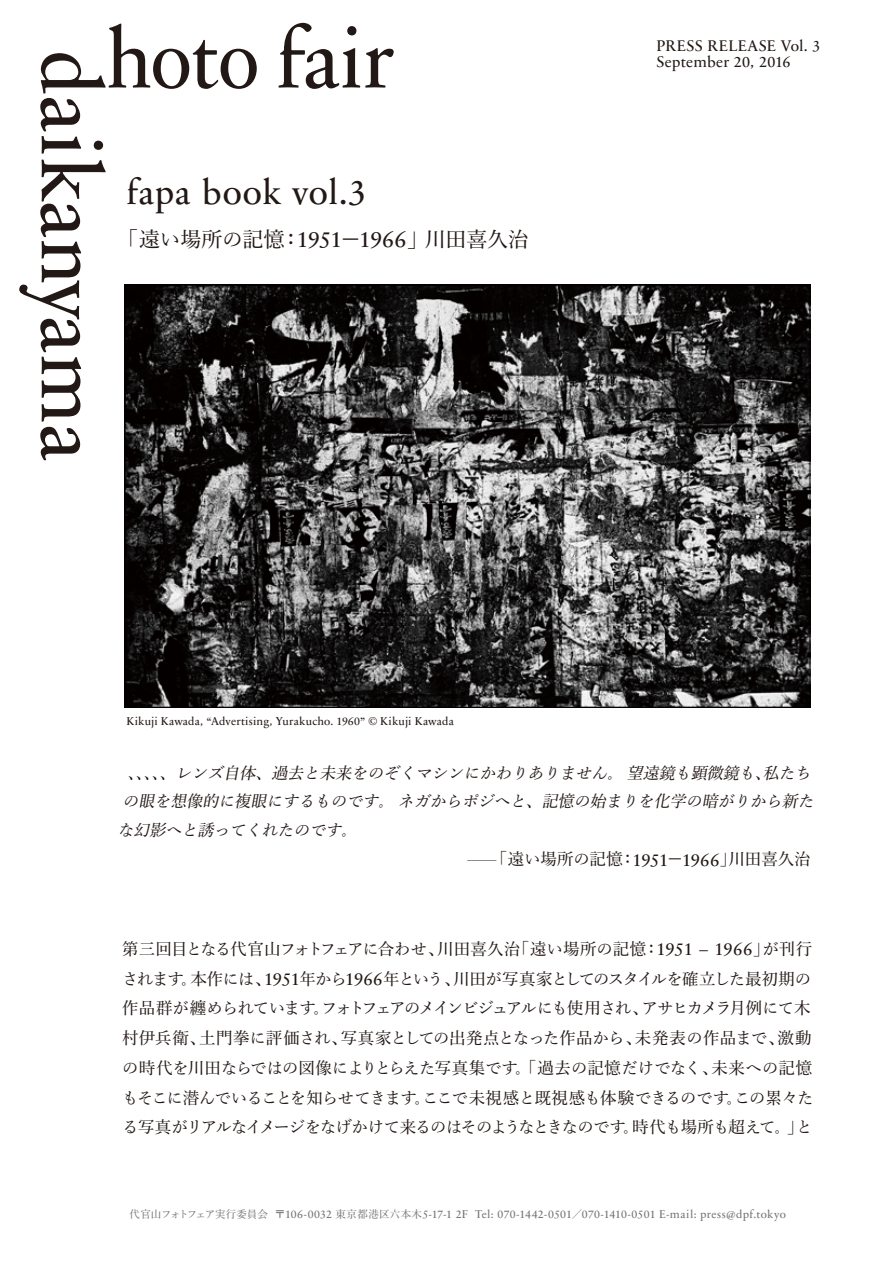
<style>
.page{position:relative;width:893px;height:1263px;background:#fff}
.page>*{position:absolute;margin:0;border:0;box-sizing:border-box;transform-origin:0 0}
.t1{font:35.85px "Sabon Next LT Pro";letter-spacing:.01em;color:#221815}
.t2{font:500 21px "Yu Min";letter-spacing:-.01em;color:#221815}
.t3{font:500 16.5px/29.7px "Yu Min";letter-spacing:-.04em;color:#221815}
.t4{font:500 16.5px "Yu Min";letter-spacing:-.005em;color:#221815}
.t5{font:italic 500 16.2px "Yu Min";color:#221815}
.t6{font:15.6px/15.8px "Sabon Next LT Pro";letter-spacing:.015em;color:#221815}
.t7{font:11.7px "Sabon Next LT Pro";letter-spacing:.01em;color:#747374}
.t8{font:11.55px "Sabon Next LT Pro";letter-spacing:.015em;color:#221815}
.s1{font-size:36.45px}
.s2{font-family:"Sabon Next LT Pro";font-weight:400;font-size:23.55px}
.s3{font-family:"Koz Go Pr 6 N";font-weight:400}
.s4{font-size:15.9px}
.s5{font-family:"Yu Min";font-weight:500;font-size:16.35px}
.s6{font-family:"Yu Min";font-weight:500;font-size:12.15px}
.s7{font-size:12.15px}
.s8{font-size:11.7px}
.s9{font-family:"Futo Go B101 Pro";font-weight:700;font-size:11.4px}
.s10{font-size:12.3px}
.s11{font-family:"Sabon Next LT Pro";font-weight:400;font-size:18.45px}
.s12{font-family:"Sabon Next LT Pro";font-weight:400;font-size:18.15px}
.s13{font-family:"Futo Go B101 Pro";font-weight:700;font-size:11.55px}
.s14{font-family:"Yu Min";font-weight:500;font-size:10.5px}
.s15{font-size:11.55px}
</style>
<div class="page">
<svg style="left:279px;top:23px;width:115px;height:66px"></svg>
<svg style="left:40px;top:24px;width:217px;height:130px"></svg>
<svg style="left:19px;top:160px;width:87px;height:300px"></svg>
<img style="left:125px;top:284px;width:685px;height:424px">
<h1 class="t1" style="left:126px;top:165px;width:242px">fapa book vol.<span class="s1">3</span></h1>
<p class="t2" style="left:117px;top:219px;width:413px">「遠い場所の記憶：<span class="s2">1951</span><span class="s3">－</span><span class="s2">1966</span>」川田喜久治</p>
<p class="t6" style="left:656px;top:37px;width:166px">PRESS RELEASE Vol. <span class="s4">3<br></span>September <span class="s4">20</span><span class="s5">,</span> <span class="s4">2016</span></p>
<p class="t8" style="left:126px;top:713px;width:329px">Kikuji Kawada<span class="s6">,</span> <span class="s7">“</span>Advertising<span class="s6">,</span> Yurakucho. <span class="s8">1960</span><span class="s7">”</span> © Kikuji Kawada</p>
<p class="t5" style="left:127px;top:758px;width:690px">、、、、、レンズ自体、過去と未来をのぞくマシンにかわりありません<span class="s9">。</span>望遠鏡も顕微鏡も､私たち</p>
<p class="t5" style="left:122px;top:786px;width:698px">の眼を想像的に複眼にするものです<span class="s9">。</span>ネガからポジへと、記憶の始まりを化学の暗がりから新た</p>
<p class="t5" style="left:117px;top:815px;width:239px">な幻影へと誘ってくれたのです<span class="s9">。</span></p>
<p class="t4" style="left:465px;top:844px;width:347px"><span class="s10">―</span>「遠い場所の記憶：<span class="s11">1951</span><span class="s3">－</span><span class="s11">1966</span>」川田喜久治</p>
<p class="t3" style="left:122px;top:932px;width:693px">第三回目となる代官山フォトフェアに合わせ、川田喜久治「遠い場所の記憶：<span class="s11">1951</span> <span class="s12">–</span> <span class="s11">1966</span>」が刊行されます<span class="s13">。</span>本作には、<span class="s11">1951</span>年から<span class="s11">1966</span>年という、川田が写真家としてのスタイルを確立した最初期の作品群が纏められています<span class="s13">。</span>フォトフェアのメインビジュアルにも使用され、アサヒカメラ月例にて木村伊兵衛、土門拳に評価され、写真家としての出発点となった作品から、未発表の作品まで、激動の時代を川田ならではの図像によりとらえた写真集です<span class="s13">。</span>「過去の記憶だけでなく、未来への記憶もそこに潜んでいることを知らせてきます<span class="s13">。</span>ここで未視感と既視感も体験できるのです<span class="s13">。</span>この累々たる写真がリアルなイメージをなげかけて来るのはそのようなときなのです<span class="s13">。</span>時代も場所も超えて<span class="s13">。</span>」と</p>
<p class="t7" style="left:130px;top:1205px;width:658px"><span class="s14">代官山フォトフェア実行委員会 〒</span>106<span class="s15">-</span>0032 <span class="s14">東京都港区六本木</span>5<span class="s15">-</span>17<span class="s15">-</span>1 2<span class="s15">F Tel:</span> 070<span class="s15">-</span>1442<span class="s15">-</span>0501<span class="s14">／</span>070<span class="s15">-</span>1410<span class="s15">-</span>0501 <span class="s15">E-mail: press@dpf.tokyo</span></p>
</div>
